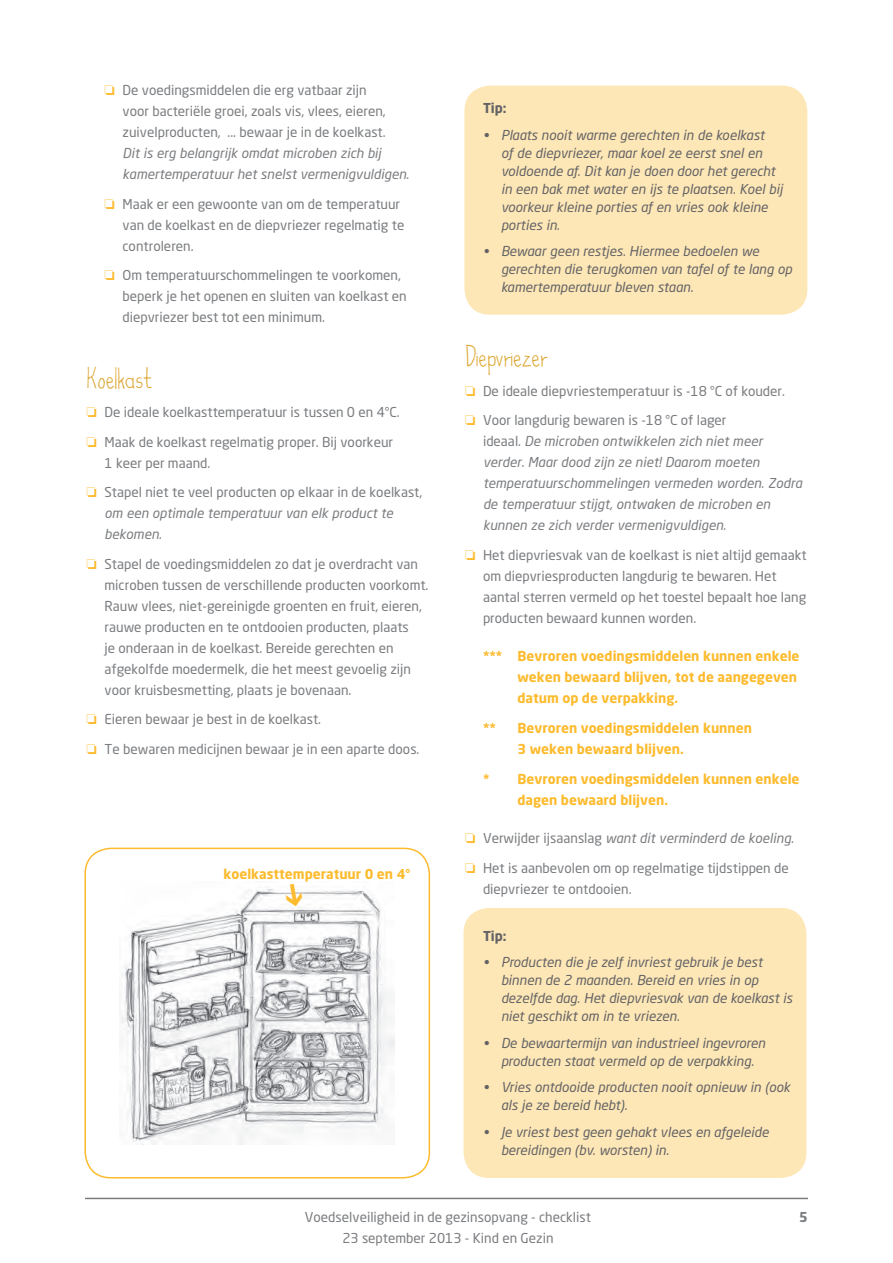
<style>
.page{position:relative;width:893px;height:1263px;background:#fff}
.page>*{position:absolute;margin:0;border:0;box-sizing:border-box;transform-origin:0 0}
.kleine_titel{font:27px "High Fiber";color:#dba227}
.t1{font:13.5px/21px "Neo Sans Pro";color:#7a7c7f}
.t2{font:italic 13.5px/18px "Neo Sans Pro";color:#636366}
.t3{font:italic 13.5px/21px "Neo Sans Pro";color:#7a7c7f}
.Bodytekst_sterretjes{font:700 13.5px/21px "Neo Sans Pro";color:#fdbb2e}
.tip{font:700 13.5px "Neo Sans Pro";color:#636366}
.t4{font:700 13.5px "Neo Sans Pro";color:#7a7c7f}
.s1{color:#fdbb2e}
.s2{font-style:italic}
.s3{font-style:normal}
</style>
<div class="page">
<hr style="left:85px;top:1198px;width:723px;height:1px;background:#7a7c7f">
<div style="left:463px;top:908px;width:343px;height:270px;background:#fee7b6;border-radius:26px"></div>
<div style="left:464px;top:86px;width:343px;height:229px;background:#fee7b6;border-radius:26px"></div>
<img style="left:120px;top:889px;width:275px;height:256px">
<div style="left:84px;top:848px;width:346px;height:330px;border:2px solid #fdbb2e;border-radius:26px"></div>
<svg style="left:284px;top:889px;width:20px;height:18px"></svg>
<p class="t1" style="left:123px;top:80px;width:288px;text-indent:-18px"><span class="s1">❏</span> De voedingsmiddelen die erg vatbaar zijn<br>voor bacteriële groei, zoals vis, vlees, eieren, zuivelproducten, ... bewaar je in de koelkast.<br><span class="s2">Dit is erg belangrijk omdat microben zich bij kamertemperatuur het snelst vermenigvuldigen.</span></p>
<p class="t1" style="left:123px;top:193px;width:283px;text-indent:-18px"><span class="s1">❏</span> Maak er een gewoonte van om de temperatuur van de koelkast en de diepvriezer regelmatig te controleren.</p>
<p class="t1" style="left:123px;top:265px;width:286px;text-indent:-18px"><span class="s1">❏</span> Om temperatuurschommelingen te voorkomen, beperk je het openen en sluiten van koelkast en diepvriezer best tot een minimum.</p>
<p class="kleine_titel" style="left:87px;top:364px;width:67px">Koelkast</p>
<p class="t1" style="left:87px;top:402px;width:315px"><span class="s1">❏</span> De ideale koelkasttemperatuur is tussen 0 en 4°C.</p>
<p class="t1" style="left:105px;top:431px;width:290px;text-indent:-18px"><span class="s1">❏</span> Maak de koelkast regelmatig proper. Bij voorkeur<br>1 keer per maand.</p>
<p class="t3" style="left:105px;top:482px;width:319px;text-indent:-18px"><span class="s1">❏</span> <span class="s3">Stapel niet te veel producten op elkaar in de koelkast, </span>om een optimale temperatuur van elk product te bekomen.</p>
<p class="t1" style="left:105px;top:553px;width:325px;text-indent:-18px"><span class="s1">❏</span> Stapel de voedingsmiddelen zo dat je overdracht van microben tussen de verschillende producten voorkomt.<br>Rauw vlees, niet-gereinigde groenten en fruit, eieren, rauwe producten en te ontdooien producten, plaats<br>je onderaan in de koelkast. Bereide gerechten en afgekolfde moedermelk, die het meest gevoelig zijn voor kruisbesmetting, plaats je bovenaan.</p>
<p class="t1" style="left:87px;top:709px;width:236px"><span class="s1">❏</span> Eieren bewaar je best in de koelkast.</p>
<p class="t1" style="left:87px;top:738px;width:334px"><span class="s1">❏</span> Te bewaren medicijnen bewaar je in een aparte doos.</p>
<p class="Bodytekst_sterretjes" style="left:224px;top:863px;width:188px">koelkasttemperatuur 0 en 4°</p>
<p class="tip" style="left:483px;top:100px;width:25px">Tip:</p>
<p class="t2" style="left:501px;top:126px;width:283px;text-indent:-18px">• Plaats nooit warme gerechten in de koelkast<br>of de diepvriezer, maar koel ze eerst snel en voldoende af. Dit kan je doen door het gerecht in een bak met water en ijs te plaatsen. Koel bij voorkeur kleine porties af en vries ook kleine porties in.</p>
<p class="t2" style="left:501px;top:242px;width:293px;text-indent:-18px">• Bewaar geen restjes. Hiermee bedoelen we gerechten die terugkomen van tafel of te lang op kamertemperatuur bleven staan.</p>
<p class="kleine_titel" style="left:465px;top:342px;width:84px">Diepvriezer</p>
<p class="t1" style="left:465px;top:380px;width:322px"><span class="s1">❏</span> De ideale diepvriestemperatuur is -18 °C of kouder.</p>
<p class="t3" style="left:483px;top:410px;width:321px;text-indent:-18px"><span class="s1">❏</span> <span class="s3">Voor langdurig bewaren is -18 °C of lager<br>ideaal.</span> De microben ontwikkelen zich niet meer verder. Maar dood zijn ze niet! Daarom moeten temperatuurschommelingen vermeden worden. Zodra de temperatuur stijgt, ontwaken de microben en kunnen ze zich verder vermenigvuldigen.</p>
<p class="t1" style="left:483px;top:544px;width:325px;text-indent:-18px"><span class="s1">❏</span> Het diepvriesvak van de koelkast is niet altijd gemaakt om diepvriesproducten langdurig te bewaren. Het aantal sterren vermeld op het toestel bepaalt hoe lang producten bewaard kunnen worden.</p>
<p class="Bodytekst_sterretjes" style="left:517px;top:646px;width:283px;text-indent:-34px">*** Bevroren voedingsmiddelen kunnen enkele weken bewaard blijven, tot de aangegeven datum op de verpakking.</p>
<p class="Bodytekst_sterretjes" style="left:483px;top:717px;width:14px">**</p>
<p class="Bodytekst_sterretjes" style="left:517px;top:717px;width:236px">Bevroren voedingsmiddelen kunnen<br>3 weken bewaard blijven.</p>
<p class="Bodytekst_sterretjes" style="left:517px;top:768px;width:283px;text-indent:-34px">* Bevroren voedingsmiddelen kunnen enkele dagen bewaard blijven.</p>
<p class="t3" style="left:465px;top:827px;width:330px"><span class="s1">❏</span> <span class="s3">Verwijder ijsaanslag</span> want dit verminderd de koeling<span class="s3">.</span></p>
<p class="t1" style="left:483px;top:857px;width:307px;text-indent:-18px"><span class="s1">❏</span> Het is aanbevolen om op regelmatige tijdstippen de diepvriezer te ontdooien.</p>
<p class="tip" style="left:483px;top:927px;width:25px">Tip:</p>
<p class="t2" style="left:501px;top:953px;width:293px;text-indent:-18px">• Producten die je zelf invriest gebruik je best binnen de 2 maanden. Bereid en vries in op dezelfde dag. Het diepvriesvak van de koelkast is niet geschikt om in te vriezen.</p>
<p class="t2" style="left:483px;top:1033px;width:284px;text-align:center">• De bewaartermijn van industrieel ingevroren producten staat vermeld op de verpakking.</p>
<p class="t2" style="left:501px;top:1078px;width:291px;text-indent:-18px">• Vries ontdooide producten nooit opnieuw in (ook als je ze bereid hebt).</p>
<p class="t2" style="left:501px;top:1122px;width:269px;text-indent:-18px">• Je vriest best geen gehakt vlees en afgeleide bereidingen (bv. worsten) in.</p>
<p class="t1" style="left:305px;top:1206px;width:288px">Voedselveiligheid in de gezinsopvang - checklist</p>
<p class="t4" style="left:799px;top:1208px;width:10px">5</p>
<p class="t1" style="left:342px;top:1227px;width:213px">23 september 2013 - Kind en Gezin</p>
</div>
